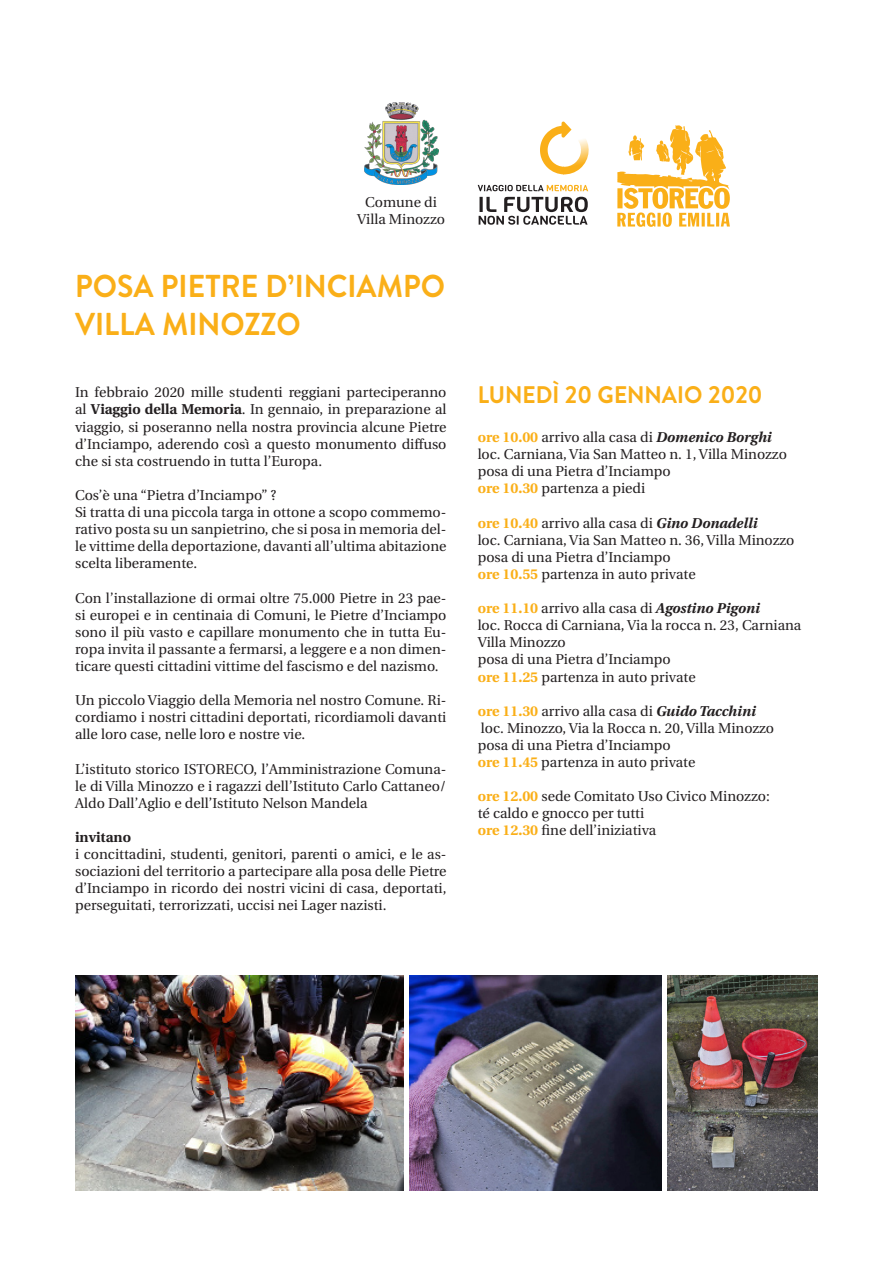
<style>
.page{position:relative;width:893px;height:1263px;background:#fff}
.page>*{position:absolute;margin:0;border:0;box-sizing:border-box;transform-origin:0 0}
.t1{font:700 31.65px "Brandon Text";color:#faaf18;scale:.95 1}
.t2{font:700 24px "Brandon Text";color:#faaf18;scale:.95 1}
.t3{font:14.25px/17.1px "Utopia";color:#231f20;text-align:justify}
.t4{font:700 14.25px "Utopia";color:#231f20}
.s1{font-weight:700}
.s2{font-weight:700;color:#faaf18}
.s3{font-weight:700;font-style:italic}
</style>
<div class="page">
<img style="left:617px;top:125px;width:113px;height:102px">
<svg style="left:540px;top:122px;width:49px;height:53px"></svg>
<svg style="left:479px;top:197px;width:109px;height:28px"></svg>
<svg style="left:478px;top:185px;width:110px;height:6px"></svg>
<img style="left:365px;top:102px;width:74px;height:82px">
<img style="left:410px;top:976px;width:252px;height:215px">
<img style="left:75px;top:976px;width:329px;height:215px">
<img style="left:668px;top:976px;width:150px;height:215px">
<p class="t3" style="left:365px;top:194px;width:73px">Comune di</p>
<p class="t3" style="left:357px;top:211px;width:89px">Villa Minozzo</p>
<p class="t1" style="left:75px;top:264px;width:391px">POSA PIETRE D’INCIAMPO</p>
<p class="t1" style="left:75px;top:302px;width:239px">VILLA MINOZZO</p>
<p class="t3" style="left:75px;top:384px;width:373px">In febbraio 2020 mille studenti reggiani parteciperanno al <span class="s1">Viaggio della Memoria</span>. In gennaio, in preparazione al viaggio, si poseranno nella nostra provincia alcune Pietre d’Inciampo, aderendo così a questo monumento diffuso che si sta costruendo in tutta l’Europa.</p>
<p class="t3" style="left:75px;top:487px;width:203px">Cos’è una “Pietra d’Inciampo” ?</p>
<p class="t3" style="left:75px;top:504px;width:373px">Si tratta di una piccola targa in ottone a scopo commemo&shy;rativo posta su un sanpietrino, che si posa in memoria del&shy;le vittime della deportazione, davanti all’ultima abitazione scelta liberamente.</p>
<p class="t3" style="left:75px;top:589px;width:373px">Con l’installazione di ormai oltre 75.000 Pietre in 23 pae&shy;si europei e in centinaia di Comuni, le Pietre d’Inciampo sono il più vasto e capillare monumento che in tutta Eu&shy;ropa invita il passante a fermarsi, a leggere e a non dimen&shy;ticare questi cittadini vittime del fascismo e del nazismo.</p>
<p class="t3" style="left:75px;top:692px;width:373px">Un piccolo Viaggio della Memoria nel nostro Comune. Ri&shy;cordiamo i nostri cittadini deportati, ricordiamoli davanti alle loro case, nelle loro e nostre vie.</p>
<p class="t3" style="left:75px;top:760px;width:373px">L’istituto storico ISTORECO, l’Amministrazione Comuna&shy;le di Villa Minozzo e i ragazzi dell’Istituto Carlo Cattaneo/ Aldo Dall’Aglio e dell’Istituto Nelson Mandela</p>
<p class="t4" style="left:75px;top:829px;width:57px">invitano</p>
<p class="t3" style="left:75px;top:846px;width:373px">i concittadini, studenti, genitori, parenti o amici, e le as&shy;sociazioni del territorio a partecipare alla posa delle Pietre d’Inciampo in ricordo dei nostri vicini di casa, deportati, perseguitati, terrorizzati, uccisi nei Lager nazisti.</p>
<p class="t2" style="left:478px;top:378px;width:301px">LUNEDÌ 20 GENNAIO 2020</p>
<p class="t3" style="left:478px;top:429px;width:296px"><span class="s2">ore 10.00</span> arrivo alla casa di <span class="s3">Domenico Borghi</span></p>
<p class="t3" style="left:478px;top:446px;width:311px">loc. Carniana, Via San Matteo n. 1, Villa Minozzo</p>
<p class="t3" style="left:478px;top:463px;width:195px">posa di una Pietra d’Inciampo</p>
<p class="t3" style="left:478px;top:480px;width:169px"><span class="s2">ore 10.30</span> partenza a piedi</p>
<p class="t3" style="left:478px;top:514px;width:281px"><span class="s2">ore 10.40</span> arrivo alla casa di <span class="s3">Gino Donadelli</span></p>
<p class="t3" style="left:478px;top:532px;width:318px">loc. Carniana, Via San Matteo n. 36, Villa Minozzo</p>
<p class="t3" style="left:478px;top:549px;width:195px">posa di una Pietra d’Inciampo</p>
<p class="t3" style="left:478px;top:566px;width:219px"><span class="s2">ore 10.55</span> partenza in auto private</p>
<p class="t3" style="left:478px;top:600px;width:284px"><span class="s2">ore 11.10</span> arrivo alla casa di <span class="s3">Agostino Pigoni</span></p>
<p class="t3" style="left:478px;top:617px;width:325px">loc. Rocca di Carniana, Via la rocca n. 23, Carniana</p>
<p class="t3" style="left:478px;top:634px;width:89px">Villa Minozzo</p>
<p class="t3" style="left:478px;top:651px;width:195px">posa di una Pietra d’Inciampo</p>
<p class="t3" style="left:478px;top:668px;width:219px"><span class="s2">ore 11.25</span> partenza in auto private</p>
<p class="t3" style="left:478px;top:703px;width:280px"><span class="s2">ore 11.30</span> arrivo alla casa di <span class="s3">Guido Tacchini</span></p>
<p class="t3" style="left:481px;top:720px;width:295px">loc. Minozzo, Via la Rocca n. 20, Villa Minozzo</p>
<p class="t3" style="left:478px;top:737px;width:195px">posa di una Pietra d’Inciampo</p>
<p class="t3" style="left:478px;top:754px;width:219px"><span class="s2">ore 11.45</span> partenza in auto private</p>
<p class="t3" style="left:478px;top:788px;width:294px"><span class="s2">ore 12.00</span> sede Comitato Uso Civico Minozzo:</p>
<p class="t3" style="left:478px;top:805px;width:168px">té caldo e gnocco per tutti</p>
<p class="t3" style="left:478px;top:822px;width:180px"><span class="s2">ore 12.30</span> fine dell’iniziativa</p>
</div>
